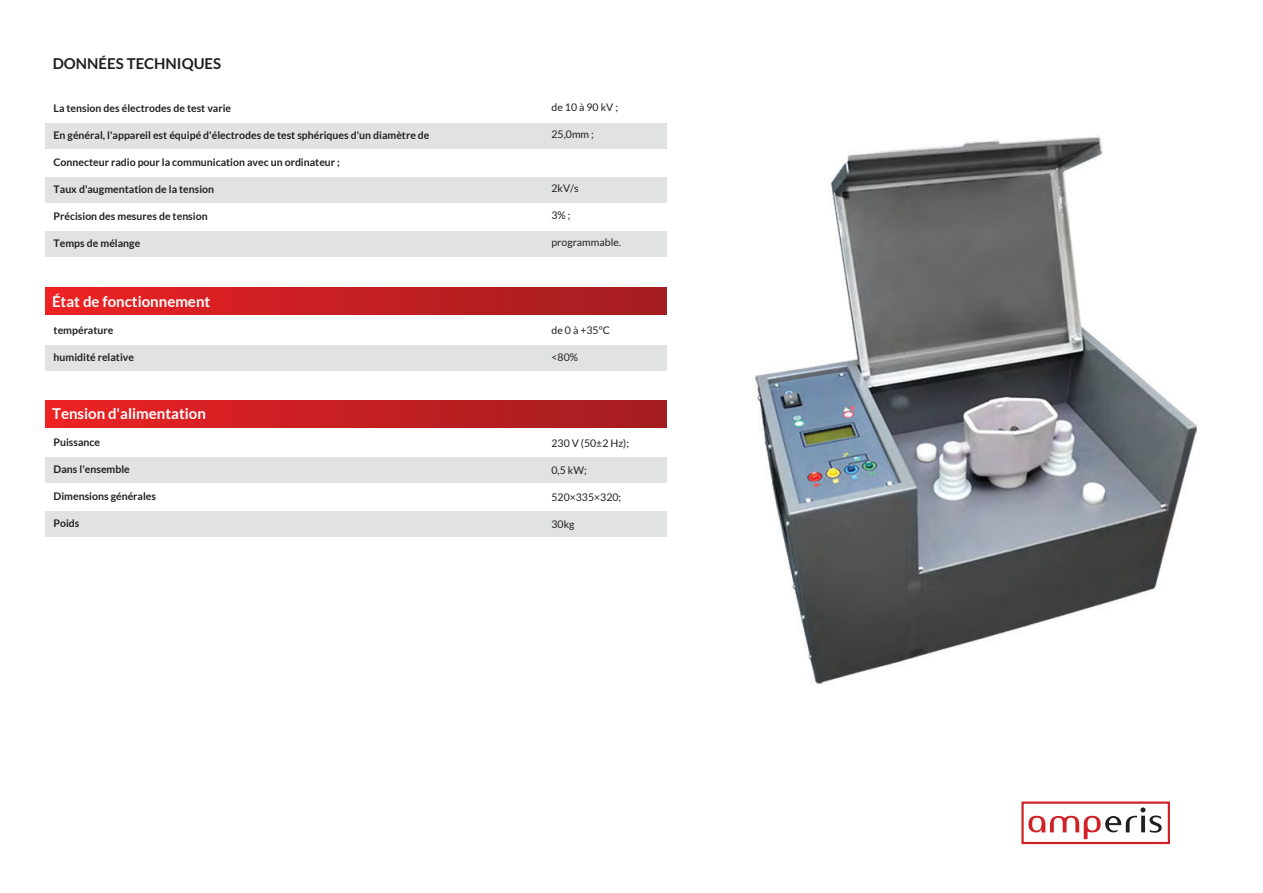
<style>
.page{position:relative;width:1263px;height:893px;background:#fff}
.page>*{position:absolute;margin:0;border:0;box-sizing:border-box;transform-origin:0 0}
.t1{font:700 15px "Lato";color:#fff}
.t2{font:700 15px "Lato";color:#231f20}
.t3{font:700 10.5px "Lato";color:#231f20}
.t4{font:10.5px "Lato";color:#231f20}
</style>
<div class="page">
<div style="left:45px;top:123px;width:621px;height:25px;background:#e1e2e4"></div>
<div style="left:45px;top:232px;width:621px;height:25px;background:#e1e2e4"></div>
<div style="left:45px;top:177px;width:621px;height:26px;background:#e1e2e4"></div>
<div style="left:45px;top:511px;width:621px;height:26px;background:#e1e2e4"></div>
<div style="left:45px;top:457px;width:621px;height:25px;background:#e1e2e4"></div>
<div style="left:45px;top:288px;width:622px;height:27px;background:linear-gradient(to right,#eb2224,#a21d21)"></div>
<div style="left:45px;top:345px;width:621px;height:25px;background:#e1e2e4"></div>
<div style="left:45px;top:400px;width:622px;height:27px;background:linear-gradient(to right,#eb2224,#a21d21)"></div>
<img style="left:755px;top:135px;width:442px;height:549px">
<svg style="left:1028px;top:807px;width:134px;height:32px"></svg>
<div style="left:1021px;top:801px;width:149px;height:43px;border:2px solid #d02126"></div>
<h1 class="t2" style="left:53px;top:55px;width:170px">DONNÉES TECHNIQUES</h1>
<p class="t3" style="left:54px;top:102px;width:179px">La tension des électrodes de test varie</p>
<p class="t3" style="left:54px;top:129px;width:377px">En général, l'appareil est équipé d'électrodes de test sphériques d'un diamètre de</p>
<p class="t3" style="left:54px;top:156px;width:288px">Connecteur radio pour la communication avec un ordinateur ;</p>
<p class="t3" style="left:54px;top:183px;width:162px">Taux d'augmentation de la tension</p>
<p class="t3" style="left:54px;top:210px;width:156px">Précision des mesures de tension</p>
<p class="t3" style="left:54px;top:237px;width:88px">Temps de mélange</p>
<h1 class="t1" style="left:52px;top:293px;width:160px">État de fonctionnement</h1>
<p class="t3" style="left:54px;top:324px;width:61px">température</p>
<p class="t3" style="left:54px;top:351px;width:82px">humidité relative</p>
<h1 class="t1" style="left:52px;top:405px;width:155px">Tension d'alimentation</h1>
<p class="t3" style="left:54px;top:436px;width:48px">Puissance</p>
<p class="t3" style="left:54px;top:463px;width:78px">Dans l'ensemble</p>
<p class="t3" style="left:54px;top:490px;width:104px">Dimensions générales</p>
<p class="t3" style="left:54px;top:517px;width:27px">Poids</p>
<p class="t4" style="left:551px;top:102px;width:68px">de 10 à 90 kV ;</p>
<p class="t4" style="left:551px;top:129px;width:44px">25,0mm ;</p>
<p class="t4" style="left:551px;top:183px;width:29px">2kV/s</p>
<p class="t4" style="left:551px;top:210px;width:21px">3% ;</p>
<p class="t4" style="left:551px;top:237px;width:71px">programmable.</p>
<p class="t4" style="left:551px;top:325px;width:60px">de 0 à +35ºC</p>
<p class="t4" style="left:551px;top:352px;width:28px">&lt;80%</p>
<p class="t4" style="left:551px;top:437px;width:79px">230 V (50±2 Hz);</p>
<p class="t4" style="left:551px;top:464px;width:37px">0,5 kW;</p>
<p class="t4" style="left:551px;top:491px;width:71px">520×335×320;</p>
<p class="t4" style="left:551px;top:518px;width:25px">30kg</p>
</div>
